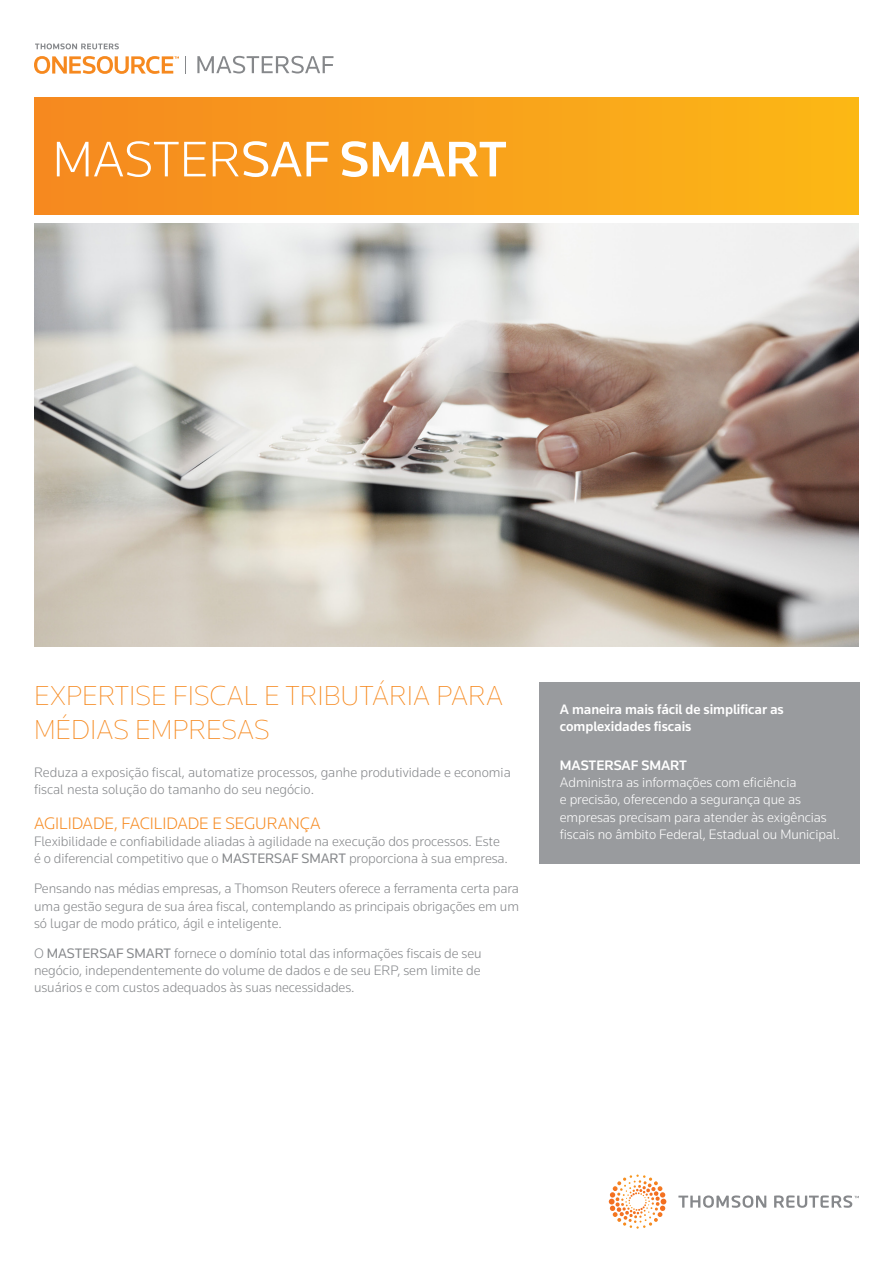
<style>
.page{position:relative;width:893px;height:1263px;background:#fff}
.page>*{position:absolute;margin:0;border:0;box-sizing:border-box;transform-origin:0 0}
.Title_Level_1{font:300 51.9px "Knowledge";color:#fff}
.Title_Level_1-2{font:200 28.5px/34.2px "Knowledge";color:#f6891f}
.Title_Level_3{font:300 17.25px "Knowledge";letter-spacing:-.005em;color:#f6891f}
.Body_Text{font:300 14.25px/17.1px "Knowledge";letter-spacing:-.005em;color:#86888b;text-align:justify}
.Title_Level_3-2{font:300 14.25px/17.1px "Knowledge";letter-spacing:-.005em;color:#86888b}
.Body_Text-2{font:300 14.25px/17.2px "Knowledge";letter-spacing:-.005em;color:#fff}
.Body_Text-3{font:500 14.25px/17.2px "Knowledge";letter-spacing:-.005em;color:#fff}
.s1{font-weight:400}
.s2{font-weight:500}
</style>
<div class="page">
<div style="left:540px;top:682px;width:320px;height:182px;background:#999b9e"></div>
<div style="left:34px;top:98px;width:825px;height:117px;background:linear-gradient(to right,#f58820,#fcb816)"></div>
<img style="left:34px;top:223px;width:825px;height:423px">
<svg style="left:678px;top:1195px;width:181px;height:13px"></svg>
<svg style="left:609px;top:1174px;width:57px;height:52px"></svg>
<svg style="left:34px;top:56px;width:145px;height:18px"></svg>
<svg style="left:35px;top:43px;width:84px;height:6px"></svg>
<svg style="left:185px;top:56px;width:1px;height:18px"></svg>
<svg style="left:197px;top:56px;width:136px;height:17px"></svg>
<p class="Title_Level_1" style="left:53px;top:127px;width:456px">MASTER<span class="s1">SAF</span> <span class="s2">SMART</span></p>
<p class="Title_Level_1-2" style="left:34px;top:677px;width:470px">EXPERTISE FISCAL E TRIBUTÁRIA PARA<br>MÉDIAS EMPRESAS</p>
<p class="Title_Level_3-2" style="left:34px;top:764px;width:478px">Reduza a exposição fiscal, automatize processos, ganhe produtividade e economia fiscal nesta solução do tamanho do seu negócio.</p>
<p class="Title_Level_3" style="left:34px;top:812px;width:288px">AGILIDADE, FACILIDADE E SEGURANÇA</p>
<p class="Title_Level_3-2" style="left:34px;top:832px;width:476px">Flexibilidade e confiabilidade aliadas à agilidade na execução dos processos. Este é o diferencial competitivo que o <span class="s1">MASTERSAF SMART</span> proporciona à sua empresa.</p>
<p class="Body_Text" style="left:34px;top:880px;width:486px">Pensando nas médias empresas, a Thomson Reuters oferece a ferramenta certa para uma gestão segura de sua área fiscal, contemplando as principais obrigações em um só lugar de modo prático, ágil e inteligente.</p>
<p class="Body_Text" style="left:34px;top:945px;width:449px">O <span class="s1">MASTERSAF SMART</span> fornece o domínio total das informações fiscais de seu negócio, independentemente do volume de dados e de seu ERP, sem limite de usuários e com custos adequados às suas necessidades.</p>
<p class="Body_Text-3" style="left:560px;top:700px;width:225px">A maneira mais fácil de simplificar as complexidades fiscais</p>
<p class="Body_Text-2" style="left:560px;top:756px;width:282px"><span class="s2">MASTERSAF SMART<br></span>Administra as informações com eficiência<br>e precisão, oferecendo a segurança que as empresas precisam para atender às exigências fiscais no âmbito Federal, Estadual ou Municipal.</p>
</div>
